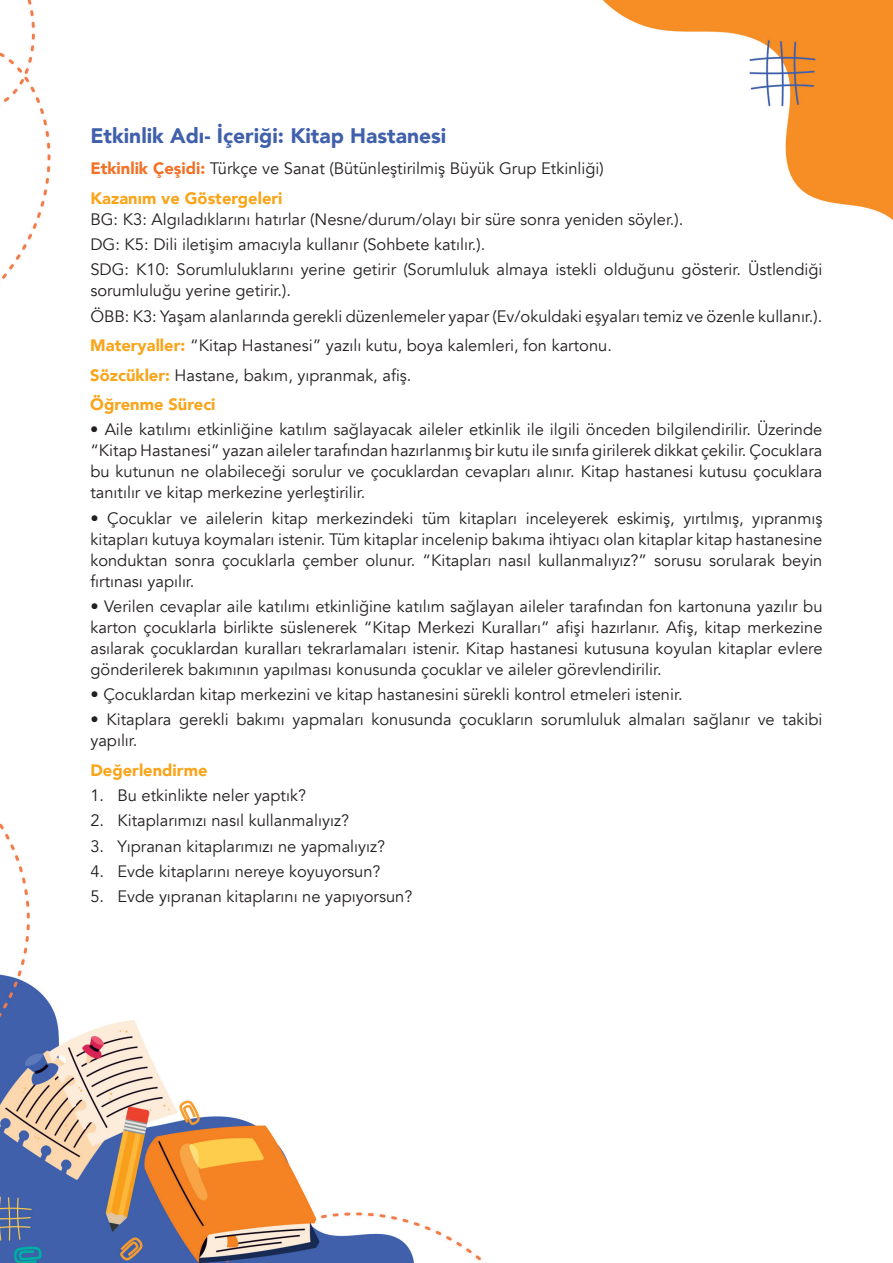
<style>
.page{position:relative;width:893px;height:1263px;background:#fff}
.page>*{position:absolute;margin:0;border:0;box-sizing:border-box;transform-origin:0 0}
.t1{font:900 21px "Avenir";color:#4160ac}
.t2{font:16.5px/21px "Avenir";color:#231f20}
.t3{font:900 16.5px "Avenir";color:#f9a51b}
.s1{font-weight:900;color:#f37127}
.s2{font-weight:900;color:#f9a51b}
</style>
<div class="page">
<img style="left:0;top:0;width:893px;height:1263px">
<p class="t1" style="left:90px;top:118px;width:357px">Etkinlik Adı- İçeriği: Kitap Hastanesi</p>
<p class="t2" style="left:90px;top:154px;width:515px;line-height:29.5px"><span class="s1">Etkinlik Çeşidi:</span> Türkçe ve Sanat (Bütünleştirilmiş Büyük Grup Etkinliği)<br><span class="s2">Kazanım ve Göstergeleri</span></p>
<p class="t2" style="left:90px;top:207px;width:733px;line-height:25.2px">BG: K3: Algıladıklarını hatırlar (Nesne/durum/olayı bir süre sonra yeniden söyler.).<br>DG: K5: Dili iletişim amacıyla kullanır (Sohbete katılır.).<br>SDG: K10: Sorumluluklarını yerine getirir (Sorumluluk almaya istekli olduğunu gösterir. Üstlendiği</p>
<p class="t2" style="left:90px;top:278px;width:733px;line-height:25.2px">sorumluluğu yerine getirir.).<br>ÖBB: K3: Yaşam alanlarında gerekli düzenlemeler yapar (Ev/okuldaki eşyaları temiz ve özenle kullanır.).</p>
<p class="t2" style="left:90px;top:331px;width:523px;line-height:29.5px"><span class="s2">Materyaller:</span> “Kitap Hastanesi” yazılı kutu, boya kalemleri, fon kartonu.<br><span class="s2">Sözcükler:</span> Hastane, bakım, yıpranmak, afiş.<br><span class="s2">Öğrenme Süreci</span></p>
<p class="t2" style="left:90px;top:419px;width:734px;text-align:justify">• Aile katılımı etkinliğine katılım sağlayacak aileler etkinlik ile ilgili önceden bilgilendirilir. Üzerinde “Kitap Hastanesi” yazan aileler tarafından hazırlanmış bir kutu ile sınıfa girilerek dikkat çekilir. Çocuklara bu kutunun ne olabileceği sorulur ve çocuklardan cevapları alınır. Kitap hastanesi kutusu çocuklara tanıtılır ve kitap merkezine yerleştirilir.</p>
<p class="t2" style="left:90px;top:508px;width:734px;text-align:justify">• Çocuklar ve ailelerin kitap merkezindeki tüm kitapları inceleyerek eskimiş, yırtılmış, yıpranmış kitapları kutuya koymaları istenir. Tüm kitaplar incelenip bakıma ihtiyacı olan kitaplar kitap hastanesine konduktan sonra çocuklarla çember olunur. “Kitapları nasıl kullanmalıyız?” sorusu sorularak beyin fırtınası yapılır.</p>
<p class="t2" style="left:90px;top:596px;width:734px;text-align:justify">• Verilen cevaplar aile katılımı etkinliğine katılım sağlayan aileler tarafından fon kartonuna yazılır bu karton çocuklarla birlikte süslenerek “Kitap Merkezi Kuralları” afişi hazırlanır. Afiş, kitap merkezine asılarak çocuklardan kuralları tekrarlamaları istenir. Kitap hastanesi kutusuna koyulan kitaplar evlere gönderilerek bakımının yapılması konusunda çocuklar ve aileler görevlendirilir.</p>
<p class="t2" style="left:90px;top:684px;width:594px">• Çocuklardan kitap merkezini ve kitap hastanesini sürekli kontrol etmeleri istenir.</p>
<p class="t2" style="left:90px;top:709px;width:734px">• Kitaplara gerekli bakımı yapmaları konusunda çocukların sorumluluk almaları sağlanır ve takibi yapılır.</p>
<p class="t3" style="left:90px;top:756px;width:119px">Değerlendirme</p>
<p class="t2" style="left:90px;top:785px;width:217px">1. Bu etkinlikte neler yaptık?</p>
<p class="t2" style="left:90px;top:810px;width:260px">2. Kitaplarımızı nasıl kullanmalıyız?</p>
<p class="t2" style="left:90px;top:836px;width:296px">3. Yıpranan kitaplarımızı ne yapmalıyız?</p>
<p class="t2" style="left:90px;top:861px;width:292px">4. Evde kitaplarını nereye koyuyorsun?</p>
<p class="t2" style="left:90px;top:886px;width:323px">5. Evde yıpranan kitaplarını ne yapıyorsun?</p>
</div>
